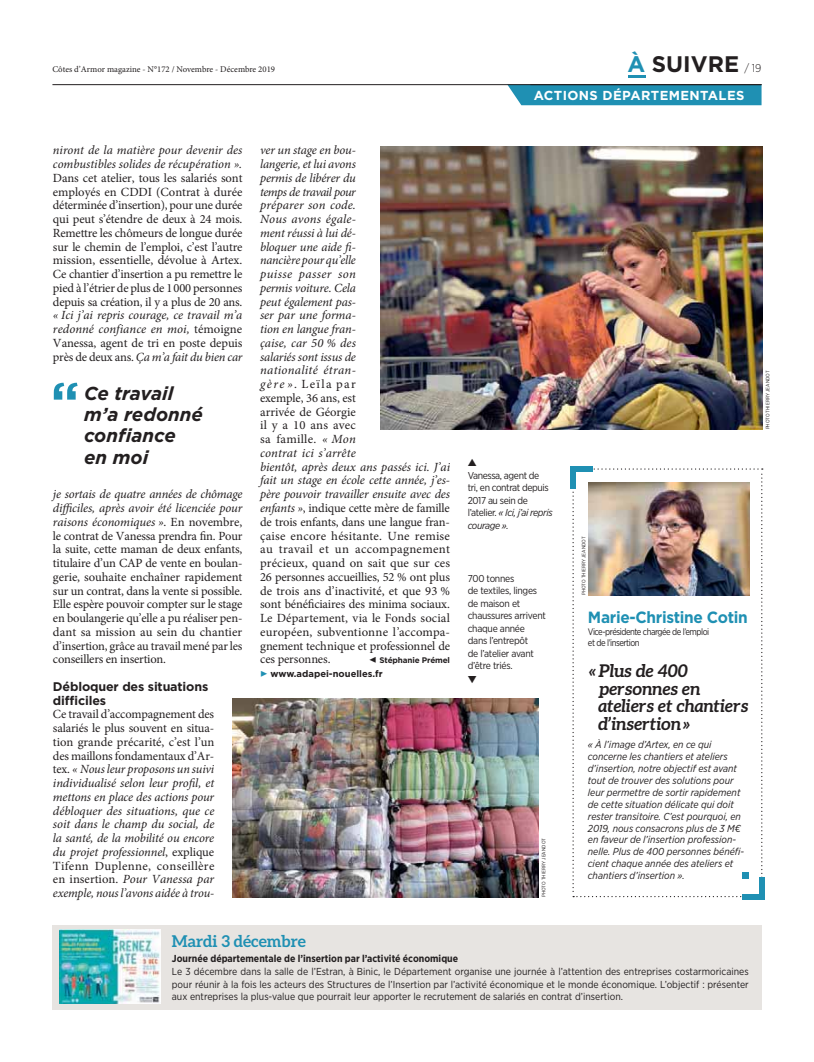
<style>
.page{position:relative;width:814px;height:1062px;background:#fff}
.page>*{position:absolute;margin:0;border:0;box-sizing:border-box;transform-origin:0 0}
.t1{font:700 52.5px "Gotham";color:#1f90b3}
.t2{font:700 22.5px "Gotham";color:#231f20}
.t3{font:italic 700 18.75px/21.2px "Gotham";color:#231f20}
.t4{font:italic 700 17.5px/17.5px "Aleo";letter-spacing:-.01em;color:#231f20}
.t5{font:700 16.25px "Gotham";letter-spacing:-.02em;color:#1f90b3;scale:.95 1}
.t6{font:700 16.25px "Aleo";color:#1f90b3}
.t7{font:700 13px "Gotham";letter-spacing:.03em;color:#fff}
.t8{font:italic 12.5px/13.8px "Minion Pro";letter-spacing:-.01em;color:#231f20}
.t9{font:12.5px/13.8px "Minion Pro";letter-spacing:-.02em;color:#231f20;text-align:justify}
.t10{font:700 12.5px/13.8px "Gotham";letter-spacing:-.01em;color:#231f20}
.t11{font:italic 10.12px/11.9px "Gotham Narrow";color:#231f20}
.t12{font:10.12px/12.5px "Gotham Narrow";color:#231f20;text-align:justify}
.t13{font:700 10.12px "Gotham Narrow";color:#231f20}
.t14{font:10px/12.5px "Gotham Narrow";letter-spacing:-.025em;color:#231f20}
.t15{font:9.38px/11.2px "Gotham Narrow";letter-spacing:-.05em;color:#231f20;scale:.95 1}
.t16{font:700 9.38px "Gotham";color:#231f20}
.t17{font:8.75px "Minion Pro";color:#231f20}
.t18{font:700 8.12px "Gotham";letter-spacing:-.02em;color:#231f20}
.t19{font:5px "Gotham Narrow";color:#231f20}
.s1{color:#1f90b3}
.s2{font-family:"Gotham Narrow";font-weight:300;font-size:11.25px}
.s3{font-style:normal}
.s4{font-style:italic}
.s5{font-family:"Minion Pro";font-weight:400;font-size:12.5px}
.s6{font-family:"Minion Pro";font-weight:400;font-size:12.5px;color:#1f90b3}
</style>
<div class="page">
<svg style="left:507px;top:85px;width:254px;height:20px;background:#2591b3"></svg>
<hr style="left:627px;top:75px;width:18px;height:3px;background:#1f90b3">
<hr style="left:52px;top:84px;width:709px;height:1px;background:#231f20">
<img style="left:232px;top:698px;width:306px;height:199px">
<svg style="left:572px;top:468px;width:190px;height:429px"></svg>
<div style="left:570px;top:466px;width:5px;height:22px;background:#1f90b3"></div>
<div style="left:570px;top:466px;width:22px;height:5px;background:#1f90b3"></div>
<img style="left:589px;top:482px;width:160px;height:113px">
<div style="left:759px;top:877px;width:6px;height:22px;background:#1f90b3"></div>
<div style="left:742px;top:894px;width:23px;height:5px;background:#1f90b3"></div>
<img style="left:381px;top:146px;width:381px;height:283px">
<div style="left:52px;top:924px;width:709px;height:85px;background:#e7e4e1"></div>
<img style="left:59px;top:929px;width:102px;height:74px">
<p class="t17" style="left:52px;top:66px;width:224px">Côtes d’Armor magazine - N°172 / Novembre - Décembre 2019</p>
<h2 class="t2" style="left:627px;top:55px;width:136px"><span class="s1">À</span> SUIVRE <span class="s2">/ 19</span></h2>
<p class="t7" style="left:533px;top:90px;width:212px">ACTIONS DÉPARTEMENTALES</p>
<p class="t8" style="left:53px;top:144px;width:191px">niront de la matière pour devenir des combustibles solides de récupération ».</p>
<p class="t9" style="left:53px;top:172px;width:191px">Dans cet atelier, tous les salariés sont employés en CDDI (Contrat à durée déterminée d’insertion), pour une durée qui peut s’étendre de deux à 24 mois.<br>Remettre les chômeurs de longue durée sur le chemin de l’emploi, c’est l’autre mission, essentielle, dévolue à Artex.<br>Ce chantier d’insertion a pu remettre le pied à l’étrier de plus de 1 000 personnes depuis sa création, il y a plus de 20 ans.</p>
<p class="t8" style="left:53px;top:309px;width:191px;text-align:justify">« Ici j’ai repris courage, ce travail m’a redonné confiance en moi, <span class="s3">témoigne Vanessa, agent de tri en poste depuis près de deux ans.</span> Ça m’a fait du bien car</p>
<h1 class="t1" style="left:51px;top:380px;width:30px">“</h1>
<h3 class="t3" style="left:84px;top:383px;width:120px">Ce travail m’a redonné confiance en moi</h3>
<p class="t9" style="left:53px;top:488px;width:191px"><span class="s4">je sortais de quatre années de chômage difficiles, après avoir été licenciée pour raisons économiques »</span>. En novembre, le contrat de Vanessa prendra fin. Pour la suite, cette maman de deux enfants, titulaire d’un CAP de vente en boulan&shy;gerie, souhaite enchaîner rapidement sur un contrat, dans la vente si possible.<br>Elle espère pouvoir compter sur le stage en boulangerie qu’elle a pu réaliser pen&shy;dant sa mission au sein du chantier d’insertion, grâce au travail mené par les conseillers en insertion.</p>
<p class="t10" style="left:53px;top:680px;width:157px">Débloquer des situations difficiles</p>
<p class="t8" style="left:53px;top:708px;width:163px;text-align:justify"><span class="s3">Ce travail d’accompagnement des salariés le plus souvent en situa&shy;tion grande précarité, c’est l’un des maillons fondamentaux d’Ar&shy;tex.</span> « Nous leur proposons un suivi individualisé selon leur profil, et mettons en place des actions pour débloquer des situations, que ce soit dans le champ du social, de la santé, de la mobilité ou encore du projet professionnel<span class="s3">, explique Tifenn Duplenne, conseillère en insertion.</span> Pour Vanessa par exemple, nous l’avons aidée à trou-</p>
<p class="t8" style="left:260px;top:144px;width:191px">ver un stage en bou-<br>langerie, et lui avons<br>permis de libérer du<br>temps de travail pour<br>préparer son code.<br>Nous avons égale -<br>ment réussi à lui dé -<br>bloquer une aide fi -<br>nancière pour qu’elle<br>puisse passer son<br>permis voiture. Cela<br>peut également pas -<br>ser par une forma -<br>tion en langue fran -<br>çaise, car 50 % des<br>salariés sont issus de<br>nationalité étran -<br>gère»<span class="s3">. Leïla par<br>exemple, 36 ans, est<br>arrivée de Géorgie<br>il y a 10 ans avec<br>sa fa mille.</span> « Mon<br>contrat ici s’arrête<br>bientôt, après deux ans passés ici. J’ai fait un stage en école cette année, j’es&shy;père pouvoir travailler ensuite avec des enfants »<span class="s3">, indique cette mère de famille de trois enfants, dans une langue fran&shy;çaise encore hésitante. Une remise au travail et un accompagnement précieux, quand on sait que sur ces<br>26 personnes accueillies, 52 % ont plus de trois ans d’inactivité, et que 93 % sont bénéficiaires des minima sociaux.<br>Le Département, via le Fonds social européen, subventionne l’accompa&shy;gnement technique et professionnel de ces personnes.</span></p>
<p class="t18" style="left:369px;top:657px;width:82px"><span class="s5">◀</span> Stéphanie Prémel</p>
<p class="t16" style="left:260px;top:669px;width:124px"><span class="s6">▶</span> www.adapei-nouelles.fr</p>
<p class="t14" style="left:467px;top:470px;width:86px">Vanessa, agent de<br>tri, en contrat depuis<br>2017 au sein de l’atelier. <span class="s4">« Ici, j’ai repris courage ».</span></p>
<p class="t14" style="left:467px;top:572px;width:80px">700 tonnes<br>de textiles, linges de maison et chaussures arrivent chaque année dans l’entrepôt<br>de l’atelier avant d’être triés.</p>
<p class="t19" style="left:541px;top:897px;width:60px;rotate:-90deg">PHOTO THIERRY JEANDOT</p>
<p class="t19" style="left:765px;top:429px;width:60px;rotate:-90deg">PHOTO THIERRY JEANDOT</p>
<p class="t19" style="left:582px;top:575px;width:60px;rotate:-90deg">PHOTO THIERRY JEANDOT</p>
<p class="t19" style="left:581px;top:595px;width:60px;rotate:-90deg">PHOTO THIERRY JEANDOT</p>
<h3 class="t5" style="left:588px;top:611px;width:170px">Marie-Christine Cotin</h3>
<p class="t15" style="left:588px;top:626px;width:129px">Vice-présidente chargée de l’emploi et de l’insertion</p>
<h3 class="t4" style="left:598px;top:663px;width:152px;text-indent:-9px">« Plus de 400 personnes en ateliers et chantiers d’insertion »</h3>
<p class="t11" style="left:588px;top:739px;width:158px">« À l’image d’Artex, en ce qui concerne les chantiers et ateliers d’insertion, notre objectif est avant tout de trouver des solutions pour leur permettre de sortir rapidement de cette situation délicate qui doit rester transitoire. C’est pourquoi, en 2019, nous consacrons plus de 3 M€ en faveur de l’insertion profession&shy;nelle. Plus de 400 personnes bénéfi&shy;cient chaque année des ateliers et chantiers d’insertion ».</p>
<h3 class="t6" style="left:172px;top:933px;width:135px">Mardi 3 décembre</h3>
<p class="t13" style="left:172px;top:954px;width:288px">Journée départementale de l’insertion par l’activité économique</p>
<p class="t12" style="left:172px;top:966px;width:578px">Le 3 décembre dans la salle de l’Estran, à Binic, le Département organise une journée à l’attention des entreprises costarmoricaines pour réunir à la fois les acteurs des Structures de l’Insertion par l’activité économique et le monde économique. L’objectif : présenter aux entreprises la plus-value que pourrait leur apporter le recrutement de salariés en contrat d’insertion.</p>
</div>
